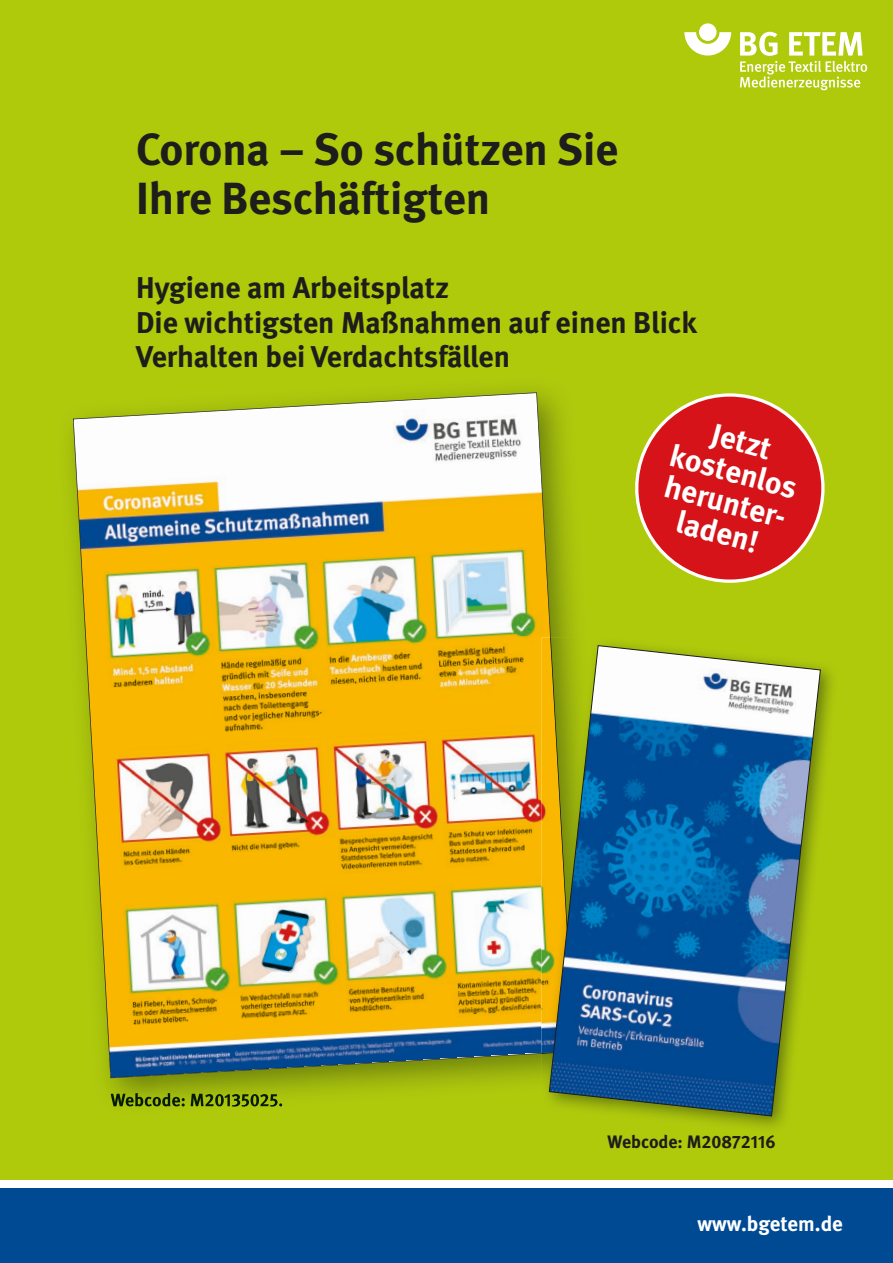
<style>
.page{position:relative;width:893px;height:1263px;background:#fff}
.page>*{position:absolute;margin:0;border:0;box-sizing:border-box;transform-origin:0 0}
.t1{font:700 45px/49.5px "DGUV Meta";color:#1d1d1b}
.t2{font:700 31.2px/31.2px "DGUV Meta";color:#fff;text-align:center}
.t3{font:700 30px/34.5px "DGUV Meta";color:#1d1d1b}
.t4{font:700 21px "DGUV Meta";color:#fff}
.t5{font:700 18px "DGUV Meta";color:#1d1d1b}
</style>
<div class="page">
<div style="left:0;top:0;width:893px;height:1179px;background:#afca0b"></div>
<div style="left:0;top:1188px;width:893px;height:75px;background:#004a94"></div>
<img style="left:106px;top:1078px;width:50px;height:29px">
<img style="left:156px;top:1078px;width:204px;height:29px">
<img style="left:73px;top:392px;width:501px;height:686px">
<div style="left:637px;top:395px;width:186px;height:186px;background:#d51318;border-radius:50%"></div>
<svg style="left:684px;top:32px;width:47px;height:24px"></svg>
<div style="left:699px;top:23px;width:18px;height:18px;background:#fff;border-radius:50%"></div>
<svg style="left:740px;top:32px;width:127px;height:58px"></svg>
<img style="left:612px;top:644px;width:220px;height:483px">
<img style="left:541px;top:638px;width:35px;height:455px">
<img style="left:541px;top:638px;width:33px;height:416px">
<svg style="left:549px;top:645px;width:272px;height:471px;background:#50818a"></svg>
<h3 class="t1" style="left:136px;top:126px;width:484px">Corona – So schützen Sie<br>Ihre Beschäftigten</h3>
<p class="t3" style="left:136px;top:271px;width:315px">Hygiene am Arbeitsplatz</p>
<p class="t3" style="left:136px;top:306px;width:562px">Die wichtigsten Maßnahmen auf einen Blick<br>Verhalten bei Verdachtsfällen</p>
<p class="t2" style="left:682px;top:410px;width:136px;rotate:15deg">Jetzt kostenlos herunter&shy;laden!</p>
<p class="t5" style="left:608px;top:1131px;width:169px">Webcode: M20872116</p>
<p class="t4" style="left:697px;top:1211px;width:147px">www.bgetem.de</p>
</div>
